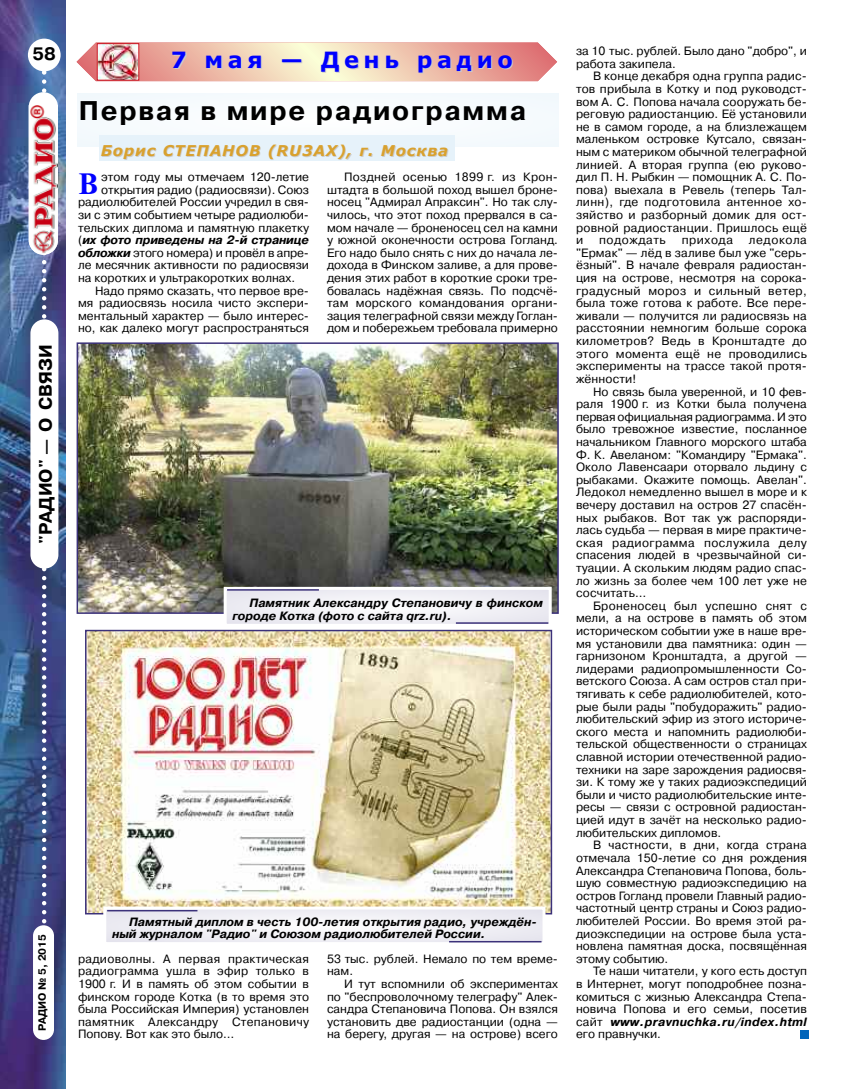
<style>
.page{position:relative;width:851px;height:1089px;background:#fff}
.page>*{position:absolute;margin:0;border:0;box-sizing:border-box;transform-origin:0 0}
.t1{font:700 29.4px "Newton C";color:#00f}
.t2{font:700 27px "Pragmatica C";letter-spacing:.065em;color:#000}
.t3{font:700 22.5px "Verdana";letter-spacing:.2em;color:#00f}
.t4{font:700 18px "Pragmatica C";color:#000}
.t5{font:italic 700 15px "Verdana";letter-spacing:.05em;color:#d9a12e}
.t6{font:12px/12.6px "Pragmatica C";color:#000;text-align:justify}
.t7{font:italic 700 12px/13.2px "Pragmatica C";color:#000}
.t8{font:12px "Pragmatica C";letter-spacing:.045em;color:#000}
.t9{font:700 10.5px "Pragmatica C";color:#000}
.s1{font-weight:400;font-style:normal}
.s2{font-weight:700;font-style:italic}
</style>
<div class="page">
<img style="left:0;top:0;width:65px;height:1089px">
<svg style="left:30px;top:70px;width:28px;height:943px"></svg>
<div style="left:33px;top:925px;width:21px;height:114px;background:#fff;border-radius:10px"></div>
<div style="left:28px;top:39px;width:33px;height:32px;background:#fff;border-radius:50%"></div>
<div style="left:29px;top:92px;width:29px;height:163px;background:#fff;border-radius:15px"></div>
<img style="left:29px;top:105px;width:28px;height:149px">
<div style="left:799px;top:1030px;width:9px;height:9px;background:#0064ba"></div>
<svg style="left:77px;top:43px;width:480px;height:38px;background:#eebeab"></svg>
<img style="left:99px;top:45px;width:38px;height:33px">
<div style="left:97px;top:43px;width:42px;height:37px;border:1px solid #ca1623"></div>
<div style="left:77px;top:94px;width:481px;height:53px;background:#f7fbfd"></div>
<div style="left:99px;top:135px;width:355px;height:26px;background:#e6f2fa"></div>
<img style="left:80px;top:345px;width:475px;height:266px">
<div style="left:77px;top:342px;width:481px;height:272px;border:2px solid #3c327a"></div>
<div style="left:227px;top:590px;width:321px;height:34px;background:#f0eff5"></div>
<hr style="left:227px;top:589px;width:92px;height:1px;background:#3c327a">
<hr style="left:456px;top:622px;width:92px;height:2px;background:#3c327a">
<img style="left:88px;top:633px;width:461px;height:278px">
<div style="left:85px;top:630px;width:467px;height:284px;border:2px solid #3c327a"></div>
<div style="left:106px;top:909px;width:436px;height:33px;background:#f0eff5"></div>
<div style="left:103px;top:906px;width:442px;height:39px;border:3px solid #fff"></div>
<hr style="left:107px;top:910px;width:90px;height:1px;background:#3c327a">
<hr style="left:449px;top:941px;width:92px;height:1px;background:#3c327a">
<h3 class="t4" style="left:33px;top:43px;width:25px">58</h3>
<h3 class="t4" style="left:35px;top:544px;width:201px;rotate:-90deg">"РАДИО" — О СВЯЗИ</h3>
<p class="t9" style="left:36px;top:1031px;width:99px;rotate:-90deg">РАДИО № 5, 2015</p>
<h3 class="t3" style="left:171px;top:47px;width:343px">7 мая — День радио</h3>
<h2 class="t2" style="left:79px;top:94px;width:449px">Первая в мире радиограмма</h2>
<p class="t5" style="left:101px;top:142px;width:349px">Борис СТЕПАНОВ (RU3AX), г. Москва</p>
<h1 class="t1" style="left:78px;top:166px;width:22px">В</h1>
<p class="t6" style="left:101px;top:171px;width:209px">этом году мы отмечаем 120-летие</p>
<p class="t6" style="left:101px;top:183px;width:209px">открытия радио (радиосвязи). Союз</p>
<p class="t6" style="left:78px;top:196px;width:232px">радиолюбителей России учредил в свя-</p>
<p class="t6" style="left:78px;top:208px;width:232px">зи с этим событием четыре радиолюби-</p>
<p class="t6" style="left:78px;top:221px;width:232px">тельских диплома и памятную плакетку</p>
<p class="t7" style="left:78px;top:233px;width:232px"><span class="s1">(</span>их фото приведены на 2-й странице</p>
<p class="t6" style="left:78px;top:246px;width:232px"><span class="s2">обложки</span> этого номера) и провёл в апре-</p>
<p class="t6" style="left:78px;top:259px;width:232px">ле месячник активности по радиосвязи</p>
<p class="t6" style="left:78px;top:271px;width:218px">на коротких и ультракоротких волнах.</p>
<p class="t6" style="left:95px;top:284px;width:215px">Надо прямо сказать, что первое вре-</p>
<p class="t6" style="left:78px;top:297px;width:232px">мя радиосвязь носила чисто экспери-</p>
<p class="t6" style="left:78px;top:309px;width:232px">ментальный характер — было интерес-</p>
<p class="t6" style="left:78px;top:322px;width:232px">но, как далеко могут распространяться</p>
<p class="t6" style="left:327px;top:171px;width:232px;text-indent:17px">Поздней осенью 1899 г. из Крон&shy;штадта в большой поход вышел броне&shy;носец "Адмирал Апраксин". Но так слу&shy;чилось, что этот поход прервался в са&shy;мом начале — броненосец сел на камни у южной оконечности острова Гогланд.<br>Его надо было снять с них до начала ле&shy;дохода в Финском заливе, а для прове&shy;дения этих работ в короткие сроки тре&shy;бовалась надёжная связь. По подсчё&shy;там морского командования органи&shy;зация телеграфной связи между Гоглан&shy;дом и побережьем требовала примерно</p>
<p class="t7" style="left:232px;top:596px;width:312px;text-indent:17px">Памятник Александру Степановичу в финском городе Котка (фото с сайта qrz.ru).</p>
<p class="t7" style="left:112px;top:915px;width:426px;line-height:12.6px;text-indent:17px">Памятный диплом в честь 100-летия открытия радио, учреждён&shy;ный журналом "Радио" и Союзом радиолюбителей России.</p>
<p class="t6" style="left:78px;top:952px;width:232px">радиоволны. А первая практическая радиограмма ушла в эфир только в 1900 г. И в память об этом событии в финском городе Котка (в то время это была Российская Империя) установлен памятник Александру Степановичу Попову. Вот как это было…</p>
<p class="t6" style="left:327px;top:952px;width:232px">53 тыс. рублей. Немало по тем време&shy;нам.</p>
<p class="t6" style="left:327px;top:977px;width:232px;text-indent:17px">И тут вспомнили об экспериментах по "беспроволочному телеграфу" Алек&shy;сандра Степановича Попова. Он взялся установить две радиостанции (одна — на берегу, другая — на острове) всего</p>
<p class="t6" style="left:576px;top:45px;width:232px">за 10 тыс. рублей. Было дано "добро", и работа закипела.</p>
<p class="t6" style="left:576px;top:70px;width:232px;text-indent:17px">В конце декабря одна группа радис&shy;тов прибыла в Котку и под руководст&shy;вом А. С. Попова начала сооружать бе&shy;реговую радиостанцию. Её установили не в самом городе, а на близлежащем маленьком островке Кутсало, связан&shy;ным с материком обычной телеграфной линией. А вторая группа (ею руково&shy;дил П. Н. Рыбкин — помощник А. С. По&shy;пова) выехала в Ревель (теперь Тал&shy;линн), где подготовила антенное хо&shy;зяйство и разборный домик для ост&shy;ровной радиостанции. Пришлось ещё и</p>
<p class="t6" style="left:576px;top:234px;width:232px;text-indent:173px">ледокола "Ермак" — лёд в заливе был уже "серь&shy;ёзный". В начале февраля радиостан&shy;ция на острове, несмотря на сорока&shy;градусный мороз и сильный ветер, была тоже готова к работе. Все пере&shy;живали — получится ли радиосвязь на расстоянии немногим больше сорока километров? Ведь в Кронштадте до этого момента ещё не проводились эксперименты на трассе такой протя&shy;жённости!</p>
<p class="t6" style="left:576px;top:385px;width:232px;text-indent:17px">Но связь была уверенной, и 10 фев&shy;раля 1900 г. из Котки была получена первая официальная радиограмма. И это было тревожное известие, посланное начальником Главного морского штаба Ф. К. Авеланом: "Командиру "Ермака".<br>Около Лавенсаари оторвало льдину с рыбаками. Окажите помощь. Авелан".<br>Ледокол немедленно вышел в море и к вечеру доставил на остров 27 спасён&shy;ных рыбаков. Вот так уж распоряди&shy;лась судьба — первая в мире практиче&shy;ская радиограмма послужила делу спасения людей в чрезвычайной си&shy;туации. А скольким людям радио спас&shy;ло жизнь за более чем 100 лет уже не сосчитать…</p>
<p class="t6" style="left:576px;top:599px;width:232px;text-indent:17px">Броненосец был успешно снят с мели, а на острове в память об этом историческом событии уже в наше вре&shy;мя установили два памятника: один — гарнизоном Кронштадта, а другой — лидерами радиопромышленности Со&shy;ветского Союза. А сам остров стал при&shy;тягивать к себе радиолюбителей, кото&shy;рые были рады "побудоражить" радио&shy;любительский эфир из этого историче&shy;ского места и напомнить радиолюби&shy;тельской общественности о страницах славной истории отечественной радио&shy;техники на заре зарождения радиосвя&shy;зи. К тому же у таких радиоэкспедиций были и чисто радиолюбительские инте&shy;ресы — связи с островной радиостан&shy;цией идут в зачёт на несколько радио&shy;любительских дипломов.</p>
<p class="t6" style="left:576px;top:838px;width:232px;text-indent:17px">В частности, в дни, когда страна отмечала 150-летие со дня рождения Александра Степановича Попова, боль&shy;шую совместную радиоэкспедицию на остров Гогланд провели Главный радио&shy;частотный центр страны и Союз радио&shy;любителей России. Во время этой ра&shy;диоэкспедиции на острове была уста&shy;новлена памятная доска, посвящённая этому событию.</p>
<p class="t6" style="left:576px;top:964px;width:232px;text-indent:17px">Те наши читатели, у кого есть доступ в Интернет, могут поподробнее позна&shy;комиться с жизнью Александра Степа&shy;новича Попова и его семьи, посетив сайт <span class="s2">www.pravnuchka.ru/index.html </span>его правнучки.</p>
<p class="t8" style="left:599px;top:233px;width:68px">подождать</p>
<p class="t8" style="left:681px;top:233px;width:53px">прихода</p>
</div>
